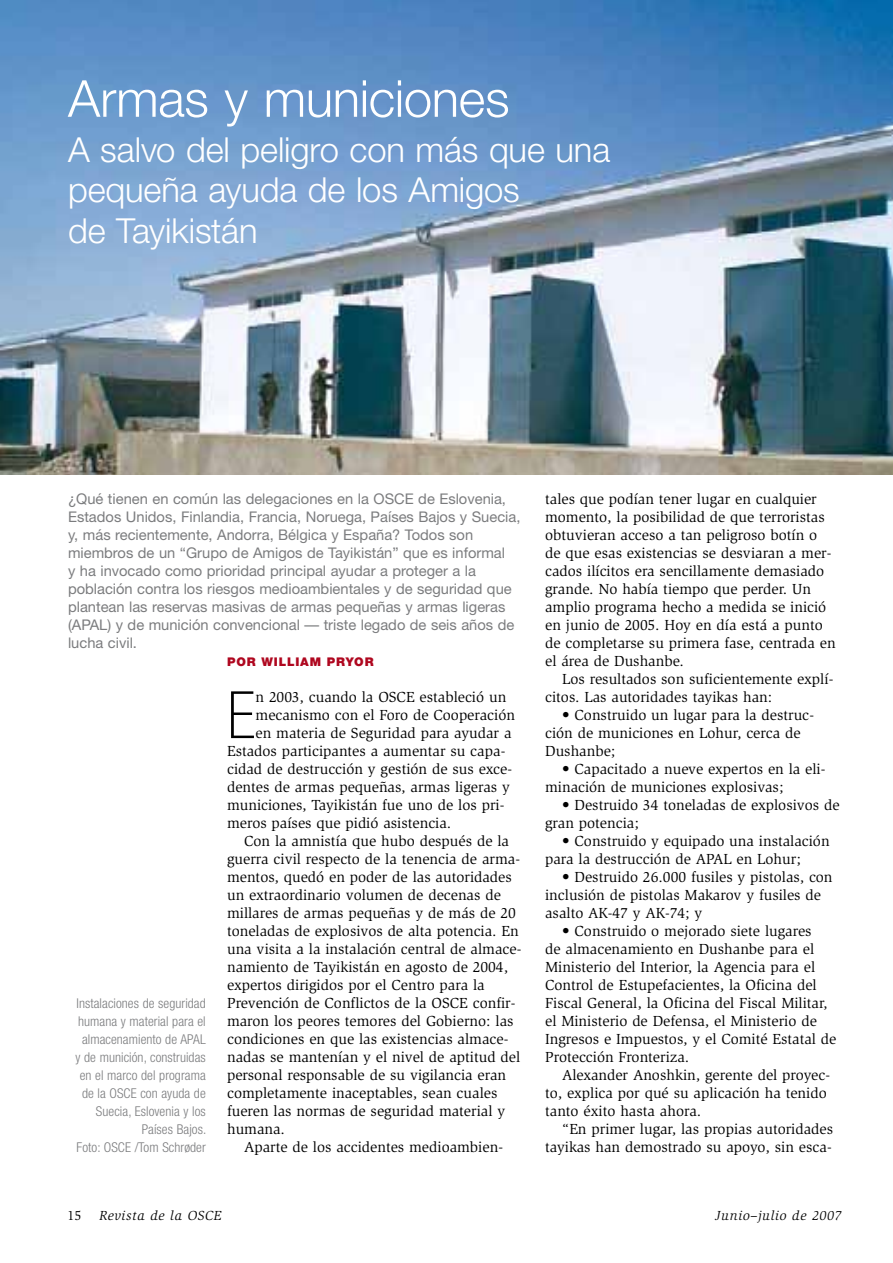
<style>
.page{position:relative;width:893px;height:1263px;background:#fff}
.page>*{position:absolute;margin:0;border:0;box-sizing:border-box;transform-origin:0 0}
.t1{font:100 condensed 65.4px "Helvetica Neue";color:#000}
.t2{font:300 51px "Helvetica Neue";letter-spacing:-.01em;color:#fff}
.t3{font:300 34.5px/40.5px "Helvetica Neue";letter-spacing:-.005em;color:#fff}
.t4{font:15px/18px "Slimbach";color:#000}
.t5{font:14.7px/18px "Helvetica Neue";color:#7b7c7e}
.t6{font:300 condensed 13.5px/18px "Helvetica Neue";letter-spacing:.005em;color:#7b7c7e;text-align:right}
.t7{font:italic 13.5px "Slimbach";letter-spacing:.05em;color:#000}
.t8{font:13.5px "Slimbach";color:#000}
.t9{font:900 12px "Helvetica Neue";letter-spacing:.075em;color:#af071f}
</style>
<div class="page">
<img style="left:1px;top:0;width:892px;height:474px">
<h2 class="t2" style="left:68px;top:80px;width:443px">Armas y municiones</h2>
<h3 class="t3" style="left:68px;top:132px;width:544px">A salvo del peligro con más que una pequeña ayuda de los Amigos<br>de Tayikistán</h3>
<p class="t5" style="left:68px;top:491px;width:454px">¿Qué tienen en común las delegaciones en la OSCE de Eslovenia, Estados Unidos, Finlandia, Francia, Noruega, Países Bajos y Suecia, y, más recientemente, Andorra, Bélgica y España? Todos son miembros de un “Grupo de Amigos de Tayikistán” que es informal<br>y ha invocado como prioridad principal ayudar a proteger a la población contra los riesgos medioambientales y de seguridad que plantean las reservas masivas de armas pequeñas y armas ligeras (APAL) y de munición convencional — triste legado de seis años de lucha civil.</p>
<p class="t6" style="left:76px;top:995px;width:132px">Instalaciones de seguridad humana y material para el almacenamiento de APAL y de munición, construidas en el marco del programa de la OSCE con ayuda de<br>Suecia, Eslovenia y los<br>Países Bajos.<br>Foto: OSCE /Tom Schrøder</p>
<p class="t9" style="left:227px;top:657px;width:148px">POR WILLIAM PRYOR</p>
<h1 class="t1" style="left:227px;top:691px;width:29px">E</h1>
<p class="t4" style="left:256px;top:689px;width:252px">n 2003, cuando la OSCE estableció un</p>
<p class="t4" style="left:256px;top:707px;width:261px">mecanismo con el Foro de Cooperación</p>
<p class="t4" style="left:256px;top:725px;width:257px">en materia de Seguridad para ayudar a</p>
<p class="t4" style="left:227px;top:743px;width:280px">Estados participantes a aumentar su capa-</p>
<p class="t4" style="left:227px;top:761px;width:287px">cidad de destrucción y gestión de sus exce-</p>
<p class="t4" style="left:227px;top:779px;width:284px">dentes de armas pequeñas, armas ligeras y</p>
<p class="t4" style="left:227px;top:797px;width:279px">municiones, Tayikistán fue uno de los pri-</p>
<p class="t4" style="left:227px;top:815px;width:226px">meros países que pidió asistencia.</p>
<p class="t4" style="left:244px;top:833px;width:266px">Con la amnistía que hubo después de la</p>
<p class="t4" style="left:227px;top:851px;width:295px">guerra civil respecto de la tenencia de arma-</p>
<p class="t4" style="left:227px;top:869px;width:286px">mentos, quedó en poder de las autoridades</p>
<p class="t4" style="left:227px;top:887px;width:275px">un extraordinario volumen de decenas de</p>
<p class="t4" style="left:227px;top:905px;width:290px">millares de armas pequeñas y de más de 20</p>
<p class="t4" style="left:227px;top:923px;width:293px">toneladas de explosivos de alta potencia. En</p>
<p class="t4" style="left:227px;top:941px;width:296px">una visita a la instalación central de almace-</p>
<p class="t4" style="left:227px;top:959px;width:283px">namiento de Tayikistán en agosto de 2004,</p>
<p class="t4" style="left:227px;top:977px;width:259px">expertos dirigidos por el Centro para la</p>
<p class="t4" style="left:227px;top:995px;width:290px">Prevención de Conflictos de la OSCE confir-</p>
<p class="t4" style="left:227px;top:1013px;width:288px">maron los peores temores del Gobierno: las</p>
<p class="t4" style="left:227px;top:1031px;width:283px">condiciones en que las existencias almace-</p>
<p class="t4" style="left:227px;top:1049px;width:295px">nadas se mantenían y el nivel de aptitud del</p>
<p class="t4" style="left:227px;top:1067px;width:281px">personal responsable de su vigilancia eran</p>
<p class="t4" style="left:227px;top:1085px;width:272px">completamente inaceptables, sean cuales</p>
<p class="t4" style="left:227px;top:1103px;width:280px">fueren las normas de seguridad material y</p>
<p class="t4" style="left:227px;top:1121px;width:59px">humana.</p>
<p class="t4" style="left:244px;top:1139px;width:261px">Aparte de los accidentes medioambien-</p>
<p class="t4" style="left:545px;top:491px;width:292px">tales que podían tener lugar en cualquier momento, la posibilidad de que terroristas obtuvieran acceso a tan peligroso botín o de que esas existencias se desviaran a mer&shy;cados ilícitos era sencillamente demasiado grande. No había tiempo que perder. Un amplio programa hecho a medida se inició en junio de 2005. Hoy en día está a punto de completarse su primera fase, centrada en el área de Dushanbe.</p>
<p class="t4" style="left:545px;top:671px;width:290px;text-indent:17px">Los resultados son suficientemente explí&shy;citos. Las autoridades tayikas han:</p>
<p class="t4" style="left:545px;top:707px;width:270px;text-indent:17px">• Construido un lugar para la destruc&shy;ción de municiones en Lohur, cerca de<br>Dushanbe;</p>
<p class="t4" style="left:545px;top:761px;width:282px;text-indent:17px">• Capacitado a nueve expertos en la eli&shy;minación de municiones explosivas;</p>
<p class="t4" style="left:545px;top:797px;width:296px;text-indent:17px">• Destruido 34 toneladas de explosivos de gran potencia;</p>
<p class="t4" style="left:545px;top:833px;width:286px;text-indent:17px">• Construido y equipado una instalación para la destrucción de APAL en Lohur;</p>
<p class="t4" style="left:545px;top:869px;width:289px;text-indent:17px">• Destruido 26.000 fusiles y pistolas, con inclusión de pistolas Makarov y fusiles de asalto AK-47 y AK-74; y</p>
<p class="t4" style="left:545px;top:923px;width:293px;text-indent:17px">• Construido o mejorado siete lugares<br>de almacenamiento en Dushanbe para el Ministerio del Interior, la Agencia para el Control de Estupefacientes, la Oficina del Fiscal General, la Oficina del Fiscal Militar, el Ministerio de Defensa, el Ministerio de Ingresos e Impuestos, y el Comité Estatal de Protección Fronteriza.</p>
<p class="t4" style="left:545px;top:1067px;width:287px;text-indent:17px">Alexander Anoshkin, gerente del proyec&shy;to, explica por qué su aplicación ha tenido tanto éxito hasta ahora.</p>
<p class="t4" style="left:545px;top:1121px;width:290px;text-align:right">“En primer lugar, las propias autoridades tayikas han demostrado su apoyo, sin esca-</p>
<p class="t8" style="left:68px;top:1210px;width:15px">15</p>
<p class="t7" style="left:100px;top:1210px;width:123px">Revista de la OSCE</p>
<p class="t7" style="left:715px;top:1210px;width:128px">Junio–julio de 2007</p>
</div>
